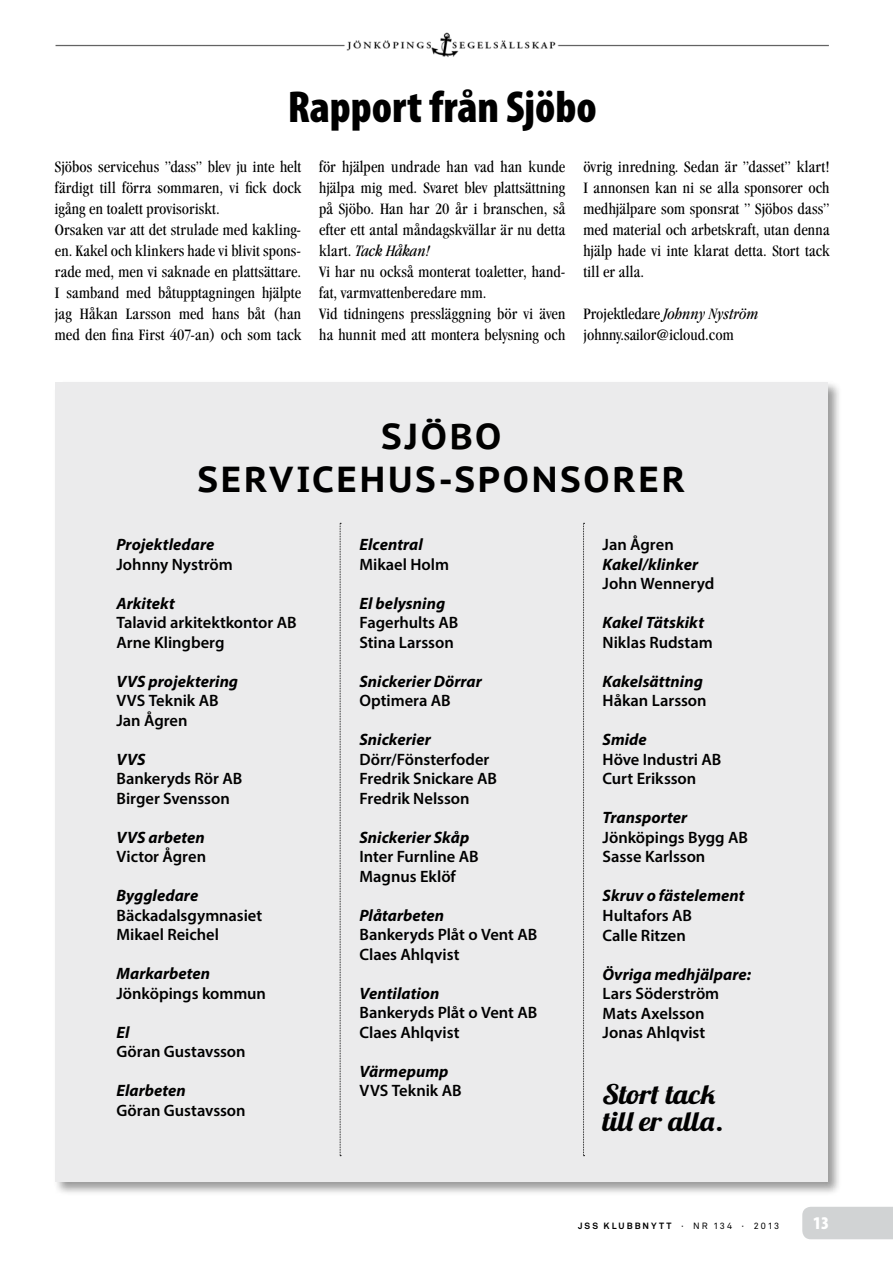
<style>
.page{position:relative;width:893px;height:1263px;background:#fff}
.page>*{position:absolute;margin:0;border:0;box-sizing:border-box;transform-origin:0 0}
.t1{font:900 condensed 45px "Myriad Pro";color:#000}
.t2{font:700 36px/43.2px "PT Sans Caption";letter-spacing:.075em;color:#000;text-align:center}
.t3{font:27px/27px "Lobster";letter-spacing:-.005em;color:#000;scale:1.1 1}
.t4{font:900 condensed 18px "Myriad Pro";color:#fff}
.t5{font:condensed 16.5px/21px "Garamond";letter-spacing:.01em;color:#000}
.t6{font:600 16.5px/19.5px "Myriad Pro";color:#000}
.t7{font:italic 700 16.5px "Myriad Pro";letter-spacing:.005em;color:#000}
.t8{font:700 9px "Akkurat";letter-spacing:.225em;color:#000}
.s1{font-style:italic}
.s2{font-weight:400}
</style>
<div class="page">
<div style="left:802px;top:1207px;width:91px;height:32px;background:#d1d3d4"></div>
<img style="left:55px;top:32px;width:774px;height:25px">
<div style="left:53px;top:380px;width:789px;height:816px;background:#000;opacity:.4"></div>
<div style="left:55px;top:382px;width:773px;height:799px;background:#ebebec"></div>
<svg style="left:340px;top:523px;width:1px;height:633px"></svg>
<svg style="left:583px;top:523px;width:2px;height:633px"></svg>
<h1 class="t1" style="left:288px;top:78px;width:310px">Rapport från Sjöbo</h1>
<p class="t5" style="left:55px;top:156px;width:248px">Sjöbos servicehus ”dass” blev ju inte helt färdigt till förra sommaren, vi fick dock igång en toalett provisoriskt.<br>Orsaken var att det strulade med kakling&shy;en. Kakel och klinkers hade vi blivit spons&shy;rade med, men vi saknade en plattsättare.<br>I samband med båtupptagningen hjälpte jag Håkan Larsson med hans båt (han med den fina First 407-an) och som tack</p>
<p class="t5" style="left:319px;top:156px;width:248px">för hjälpen undrade han vad han kunde hjälpa mig med. Svaret blev plattsättning på Sjöbo. Han har 20 år i branschen, så efter ett antal måndagskvällar är nu detta klart. <span class="s1">Tack Håkan!<br></span>Vi har nu också monterat toaletter, hand&shy;fat, varmvattenberedare mm.<br>Vid tidningens pressläggning bör vi även ha hunnit med att montera belysning och</p>
<p class="t5" style="left:583px;top:156px;width:248px;text-align:justify">övrig inredning. Sedan är ”dasset” klart!<br>I annonsen kan ni se alla sponsorer och medhjälpare som sponsrat ” Sjöbos dass” med material och arbetskraft, utan denna hjälp hade vi inte klarat detta. Stort tack till er alla.</p>
<p class="t5" style="left:583px;top:303px;width:176px">Projektledare <span class="s1">Johnny Nyström </span>johnny.sailor@icloud.com</p>
<h2 class="t2" style="left:198px;top:414px;width:489px">SJÖBO<br>SERVICEHUS-SPONSORER</h2>
<p class="t7" style="left:116px;top:534px;width:99px">Projektledare</p>
<p class="t6" style="left:116px;top:554px;width:118px">Johnny Nyström</p>
<p class="t7" style="left:116px;top:592px;width:60px">Arkitekt</p>
<p class="t6" style="left:116px;top:612px;width:182px">Talavid arkitektkontor AB<br>Arne Klingberg</p>
<p class="t7" style="left:116px;top:670px;width:123px">VVS projektering</p>
<p class="t6" style="left:116px;top:690px;width:104px">VVS Teknik AB<br>Jan Ågren</p>
<p class="t7" style="left:116px;top:748px;width:30px">VVS</p>
<p class="t6" style="left:116px;top:768px;width:127px">Bankeryds Rör AB<br>Birger Svensson</p>
<p class="t7" style="left:116px;top:826px;width:90px">VVS arbeten</p>
<p class="t6" style="left:116px;top:846px;width:91px">Victor Ågren</p>
<p class="t7" style="left:116px;top:885px;width:83px">Byggledare</p>
<p class="t6" style="left:116px;top:905px;width:147px">Bäckadalsgymnasiet<br>Mikael Reichel</p>
<p class="t7" style="left:116px;top:963px;width:95px">Markarbeten</p>
<p class="t6" style="left:116px;top:983px;width:151px">Jönköpings kommun</p>
<p class="t7" style="left:116px;top:1021px;width:15px">El</p>
<p class="t6" style="left:116px;top:1042px;width:131px">Göran Gustavsson</p>
<p class="t7" style="left:116px;top:1080px;width:71px">Elarbeten</p>
<p class="t6" style="left:116px;top:1100px;width:131px">Göran Gustavsson</p>
<p class="t7" style="left:360px;top:534px;width:65px">Elcentral</p>
<p class="t6" style="left:360px;top:554px;width:91px">Mikael Holm</p>
<p class="t7" style="left:360px;top:592px;width:87px">El belysning</p>
<p class="t6" style="left:360px;top:613px;width:100px">Fagerhults AB<br>Stina Larsson</p>
<p class="t7" style="left:360px;top:670px;width:124px">Snickerier Dörrar</p>
<p class="t6" style="left:360px;top:691px;width:93px">Optimera AB</p>
<p class="t7" style="left:360px;top:729px;width:73px">Snickerier</p>
<p class="t6" style="left:360px;top:749px;width:139px">Dörr/Fönsterfoder<br>Fredrik Snickare AB<br>Fredrik Nelsson</p>
<p class="t7" style="left:360px;top:826px;width:111px">Snickerier Skåp</p>
<p class="t6" style="left:360px;top:847px;width:121px">Inter Furnline AB<br>Magnus Eklöf</p>
<p class="t7" style="left:360px;top:905px;width:86px">Plåtarbeten</p>
<p class="t6" style="left:360px;top:925px;width:179px">Bankeryds Plåt o Vent AB<br>Claes Ahlqvist</p>
<p class="t7" style="left:360px;top:983px;width:81px">Ventilation</p>
<p class="t6" style="left:360px;top:1003px;width:179px">Bankeryds Plåt o Vent AB<br>Claes Ahlqvist</p>
<p class="t7" style="left:360px;top:1061px;width:90px">Värmepump</p>
<p class="t6" style="left:360px;top:1081px;width:104px">VVS Teknik AB</p>
<p class="t6" style="left:603px;top:535px;width:73px">Jan Ågren</p>
<p class="t7" style="left:603px;top:554px;width:97px">Kakel/klinker</p>
<p class="t6" style="left:603px;top:574px;width:113px">John Wenneryd</p>
<p class="t7" style="left:603px;top:612px;width:103px">Kakel Tätskikt</p>
<p class="t6" style="left:603px;top:632px;width:112px">Niklas Rudstam</p>
<p class="t7" style="left:603px;top:671px;width:102px">Kakelsättning</p>
<p class="t6" style="left:603px;top:691px;width:106px">Håkan Larsson</p>
<p class="t7" style="left:603px;top:729px;width:46px">Smide</p>
<p class="t6" style="left:603px;top:749px;width:120px">Höve Industri AB<br>Curt Eriksson</p>
<p class="t7" style="left:603px;top:807px;width:86px">Transporter</p>
<p class="t6" style="left:603px;top:827px;width:147px">Jönköpings Bygg AB<br>Sasse Karlsson</p>
<p class="t7" style="left:603px;top:885px;width:143px">Skruv o fästelement</p>
<p class="t6" style="left:603px;top:905px;width:91px">Hultafors AB<br>Calle Ritzen</p>
<p class="t7" style="left:603px;top:963px;width:150px">Övriga medhjälpare:</p>
<p class="t6" style="left:603px;top:983px;width:118px">Lars Söderström<br>Mats Axelsson<br>Jonas Ahlqvist</p>
<h3 class="t3" style="left:603px;top:1080px;width:112px">Stort tack till er alla.</h3>
<p class="t8" style="left:578px;top:1220px;width:203px">JSS KLUBBNYTT <span class="s2">· NR 134 · 2013</span></p>
<p class="t4" style="left:813px;top:1211px;width:17px">13</p>
</div>
